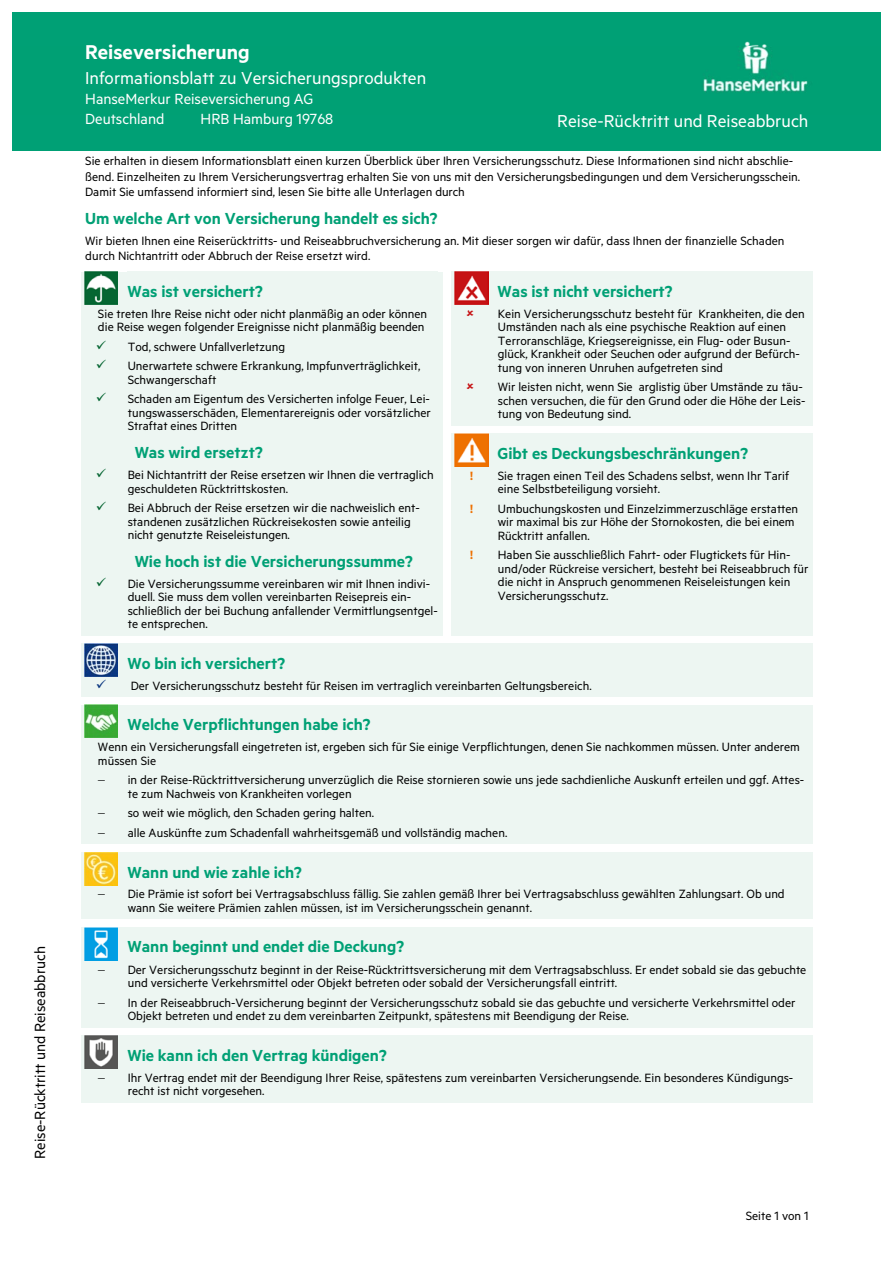
<style>
.page{position:relative;width:893px;height:1263px;background:#fff}
.page>*{position:absolute;margin:0;border:0;box-sizing:border-box;transform-origin:0 0}
.t1{font:600 22.5px "Metric Alt";color:#fff}
.t2{font:19.5px "Metric Alt";letter-spacing:.005em;color:#fff}
.t3{font:600 18px "Metric Alt";color:#00a075}
.t4{font:16.5px/20px "Metric Alt";color:#fff}
.t5{font:16.5px "Metric Alt";color:#000}
.t6{font:13.5px/13.5px "Metric Alt";letter-spacing:.005em;color:#000}
.t7{font:600 13.5px "Metric Alt";color:#ee7001}
.s1{color:#056532}
.s2{color:#0b3780}
</style>
<div class="page">
<div style="left:13px;top:13px;width:867px;height:137px;background:#00a075"></div>
<div style="left:81px;top:272px;width:362px;height:363px;background:#edf6f2"></div>
<div style="left:451px;top:272px;width:362px;height:153px;background:#edf6f2"></div>
<div style="left:451px;top:433px;width:362px;height:202px;background:#edf6f2"></div>
<div style="left:81px;top:644px;width:732px;height:53px;background:#edf6f2"></div>
<div style="left:128px;top:705px;width:680px;height:34px;background:#edf6f2"></div>
<div style="left:85px;top:739px;width:723px;height:15px;background:#edf6f2"></div>
<div style="left:85px;top:754px;width:723px;height:13px;background:#edf6f2"></div>
<div style="left:85px;top:767px;width:723px;height:20px;background:#edf6f2"></div>
<div style="left:85px;top:787px;width:723px;height:13px;background:#edf6f2"></div>
<div style="left:85px;top:800px;width:723px;height:20px;background:#edf6f2"></div>
<div style="left:85px;top:820px;width:723px;height:20px;background:#edf6f2"></div>
<hr style="left:81px;top:840px;width:732px;height:4px;background:#edf6f2">
<div style="left:128px;top:852px;width:680px;height:34px;background:#edf6f2"></div>
<div style="left:85px;top:886px;width:723px;height:15px;background:#edf6f2"></div>
<div style="left:85px;top:901px;width:723px;height:14px;background:#edf6f2"></div>
<hr style="left:81px;top:915px;width:732px;height:4px;background:#edf6f2">
<div style="left:128px;top:927px;width:680px;height:34px;background:#edf6f2"></div>
<div style="left:85px;top:961px;width:723px;height:15px;background:#edf6f2"></div>
<div style="left:85px;top:976px;width:723px;height:14px;background:#edf6f2"></div>
<div style="left:85px;top:990px;width:723px;height:19px;background:#edf6f2"></div>
<div style="left:85px;top:1009px;width:723px;height:14px;background:#edf6f2"></div>
<hr style="left:81px;top:1023px;width:732px;height:4px;background:#edf6f2">
<div style="left:128px;top:1036px;width:680px;height:33px;background:#edf6f2"></div>
<div style="left:85px;top:1069px;width:723px;height:15px;background:#edf6f2"></div>
<div style="left:85px;top:1084px;width:723px;height:14px;background:#edf6f2"></div>
<hr style="left:81px;top:1098px;width:732px;height:4px;background:#edf6f2">
<img style="left:85px;top:271px;width:33px;height:33px">
<img style="left:455px;top:271px;width:33px;height:33px">
<img style="left:455px;top:433px;width:33px;height:33px">
<img style="left:85px;top:643px;width:33px;height:33px">
<img style="left:85px;top:705px;width:33px;height:33px">
<img style="left:85px;top:852px;width:33px;height:33px">
<img style="left:85px;top:927px;width:33px;height:33px">
<img style="left:85px;top:1035px;width:33px;height:33px">
<p class="t5" style="left:33px;top:1159px;width:214px;rotate:-90deg">Reise-Rücktritt und Reiseabbruch</p>
<h1 class="t1" style="left:85px;top:44px;width:166px">Reiseversicherung</h1>
<h2 class="t2" style="left:85px;top:69px;width:343px">Informationsblatt zu Versicherungsprodukten</h2>
<p class="t4" style="left:85px;top:90px;width:230px">HanseMerkur Reiseversicherung AG<br>Deutschland</p>
<p class="t4" style="left:201px;top:110px;width:134px">HRB Hamburg 19768</p>
<h2 class="t2" style="left:557px;top:112px;width:253px">Reise-Rücktritt und Reiseabbruch</h2>
<p class="t6" style="left:85px;top:154px;width:717px;line-height:15.1px">Sie erhalten in diesem Informationsblatt einen kurzen Überblick über Ihren Versicherungsschutz. Diese Informationen sind nicht abschlie&shy;ßend. Einzelheiten zu Ihrem Versicherungsvertrag erhalten Sie von uns mit den Versicherungsbedingungen und dem Versicherungsschein.<br>Damit Sie umfassend informiert sind, lesen Sie bitte alle Unterlagen durch</p>
<h3 class="t3" style="left:85px;top:212px;width:354px">Um welche Art von Versicherung handelt es sich?</h3>
<p class="t6" style="left:85px;top:233px;width:701px;line-height:15.1px">Wir bieten Ihnen eine Reiserücktritts- und Reiseabbruchversicherung an. Mit dieser sorgen wir dafür, dass Ihnen der finanzielle Schaden durch Nichtantritt oder Abbruch der Reise ersetzt wird.</p>
<h3 class="t3" style="left:128px;top:285px;width:137px">Was ist versichert?</h3>
<p class="t6" style="left:98px;top:307px;width:331px">Sie treten Ihre Reise nicht oder nicht planmäßig an oder können die Reise wegen folgender Ereignisse nicht planmäßig beenden</p>
<p class="t6" style="left:96px;top:340px;width:191px"><span class="s1">✓</span> Tod, schwere Unfallverletzung</p>
<p class="t6" style="left:128px;top:359px;width:294px;text-indent:-32px"><span class="s1">✓</span> Unerwartete schwere Erkrankung, Impfunverträglichkeit,<br>Schwangerschaft</p>
<p class="t6" style="left:128px;top:392px;width:305px;text-align:justify;text-indent:-32px"><span class="s1">✓</span> Schaden am Eigentum des Versicherten infolge Feuer, Lei&shy;tungswasserschäden, Elementarereignis oder vorsätzlicher Straftat eines Dritten</p>
<h3 class="t3" style="left:135px;top:446px;width:129px">Was wird ersetzt?</h3>
<p class="t6" style="left:128px;top:468px;width:307px;text-indent:-32px"><span class="s1">✓</span> Bei Nichtantritt der Reise ersetzen wir Ihnen die vertraglich geschuldeten Rücktrittskosten.</p>
<p class="t6" style="left:128px;top:501px;width:293px;text-indent:-32px"><span class="s1">✓</span> Bei Abbruch der Reise ersetzen wir die nachweislich ent&shy;standenen zusätzlichen Rückreisekosten sowie anteilig nicht genutzte Reiseleistungen.</p>
<h3 class="t3" style="left:135px;top:555px;width:279px">Wie hoch ist die Versicherungssumme?</h3>
<p class="t6" style="left:128px;top:577px;width:312px;text-indent:-32px"><span class="s1">✓</span> Die Versicherungssumme vereinbaren wir mit Ihnen indivi&shy;duell. Sie muss dem vollen vereinbarten Reisepreis ein&shy;schließlich der bei Buchung anfallender Vermittlungsentgel&shy;te entsprechen.</p>
<h3 class="t3" style="left:498px;top:285px;width:176px">Was ist nicht versichert?</h3>
<p class="t6" style="left:498px;top:307px;width:308px">Kein Versicherungsschutz besteht für Krankheiten, die den Umständen nach als eine psychische Reaktion auf einen Terroranschläge, Kriegsereignisse, ein Flug- oder Busun&shy;glück, Krankheit oder Seuchen oder aufgrund der Befürch&shy;tung von inneren Unruhen aufgetreten sind</p>
<p class="t6" style="left:498px;top:380px;width:309px">Wir leisten nicht, wenn Sie arglistig über Umstände zu täu&shy;schen versuchen, die für den Grund oder die Höhe der Leis&shy;tung von Bedeutung sind.</p>
<h3 class="t3" style="left:498px;top:447px;width:252px">Gibt es Deckungsbeschränkungen?</h3>
<p class="t7" style="left:470px;top:471px;width:4px">!</p>
<p class="t6" style="left:498px;top:469px;width:293px">Sie tragen einen Teil des Schadens selbst, wenn Ihr Tarif eine Selbstbeteiligung vorsieht.</p>
<p class="t7" style="left:470px;top:504px;width:4px">!</p>
<p class="t6" style="left:498px;top:502px;width:302px">Umbuchungskosten und Einzelzimmerzuschläge erstatten wir maximal bis zur Höhe der Stornokosten, die bei einem<br>Rücktritt anfallen.</p>
<p class="t7" style="left:470px;top:550px;width:4px">!</p>
<p class="t6" style="left:498px;top:548px;width:312px">Haben Sie ausschließlich Fahrt- oder Flugtickets für Hin&shy;und/oder Rückreise versichert, besteht bei Reiseabbruch für die nicht in Anspruch genommenen Reiseleistungen kein Versicherungsschutz.</p>
<h3 class="t3" style="left:128px;top:657px;width:159px">Wo bin ich versichert?</h3>
<p class="t6" style="left:96px;top:679px;width:497px"><span class="s2">✓</span> Der Versicherungsschutz besteht für Reisen im vertraglich vereinbarten Geltungsbereich.</p>
<h3 class="t3" style="left:128px;top:718px;width:245px">Welche Verpflichtungen habe ich?</h3>
<p class="t6" style="left:98px;top:740px;width:703px">Wenn ein Versicherungsfall eingetreten ist, ergeben sich für Sie einige Verpflichtungen, denen Sie nachkommen müssen. Unter anderem müssen Sie</p>
<p class="t6" style="left:128px;top:773px;width:678px">in der Reise-Rücktrittversicherung unverzüglich die Reise stornieren sowie uns jede sachdienliche Auskunft erteilen und ggf. Attes&shy;te zum Nachweis von Krankheiten vorlegen</p>
<p class="t6" style="left:128px;top:803px;width:381px;line-height:19.6px">so weit wie möglich, den Schaden gering halten.<br>alle Auskünfte zum Schadenfall wahrheitsgemäß und vollständig machen.</p>
<h3 class="t3" style="left:128px;top:866px;width:176px">Wann und wie zahle ich?</h3>
<p class="t6" style="left:128px;top:887px;width:658px">Die Prämie ist sofort bei Vertragsabschluss fällig. Sie zahlen gemäß Ihrer bei Vertragsabschluss gewählten Zahlungsart. Ob und wann Sie weitere Prämien zahlen müssen, ist im Versicherungsschein genannt.</p>
<h3 class="t3" style="left:128px;top:940px;width:278px">Wann beginnt und endet die Deckung?</h3>
<p class="t6" style="left:128px;top:963px;width:680px">Der Versicherungsschutz beginnt in der Reise-Rücktrittsversicherung mit dem Vertragsabschluss. Er endet sobald sie das gebuchte und versicherte Verkehrsmittel oder Objekt betreten oder sobald der Versicherungsfall eintritt.</p>
<p class="t6" style="left:128px;top:996px;width:669px">In der Reiseabbruch-Versicherung beginnt der Versicherungsschutz sobald sie das gebuchte und versicherte Verkehrsmittel oder<br>Objekt betreten und endet zu dem vereinbarten Zeitpunkt, spätestens mit Beendigung der Reise.</p>
<h3 class="t3" style="left:128px;top:1049px;width:261px">Wie kann ich den Vertrag kündigen?</h3>
<p class="t6" style="left:128px;top:1071px;width:667px">Ihr Vertrag endet mit der Beendigung Ihrer Reise, spätestens zum vereinbarten Versicherungsende. Ein besonderes Kündigungs&shy;recht ist nicht vorgesehen.</p>
<p class="t6" style="left:746px;top:1209px;width:64px">Seite 1 von 1</p>
</div>
